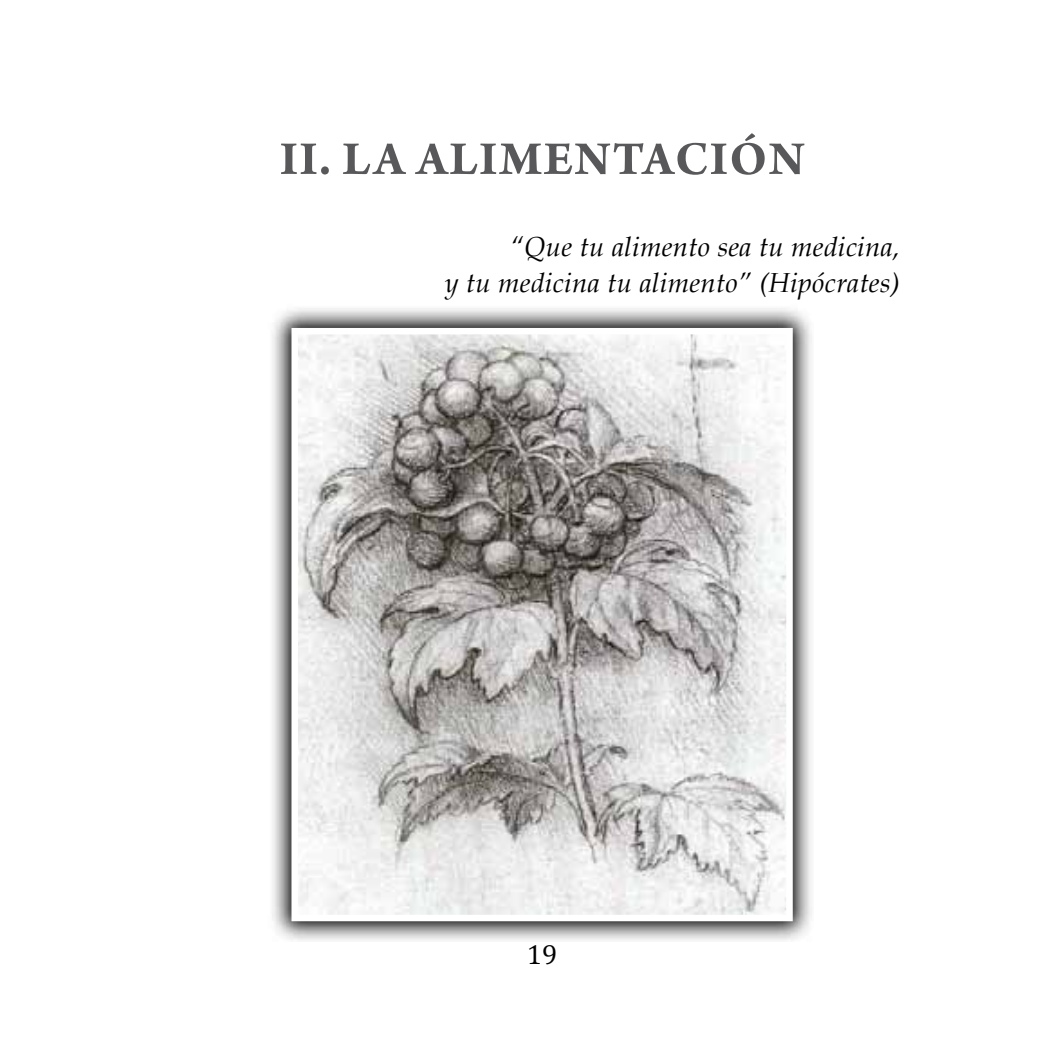
<style>
.page{position:relative;width:1063px;height:1063px;background:#fff}
.page>*{position:absolute;margin:0;border:0;box-sizing:border-box;transform-origin:0 0}
.t1{font:700 50px "Arno Pro";letter-spacing:.03em;color:#58585a}
.t2{font:italic 27.5px/36.2px "Book Antiqua";letter-spacing:.01em;color:#000;text-align:right}
.t3{font:27.5px "Cambria";color:#000}
</style>
<div class="page">
<svg style="left:272px;top:308px;width:540px;height:632px;background:#afafaf"></svg>
<img style="left:298px;top:335px;width:488px;height:579px">
<div style="left:291px;top:328px;width:502px;height:593px;border:6px solid #fff"></div>
<h1 class="t1" style="left:280px;top:130px;width:526px">II. LA ALIMENTACIÓN</h1>
<p class="t2" style="left:445px;top:228px;width:457px">“Que tu alimento sea tu medicina,<br>y tu medicina tu alimento” (Hipócrates)</p>
<p class="t3" style="left:527px;top:938px;width:32px">19</p>
</div>
